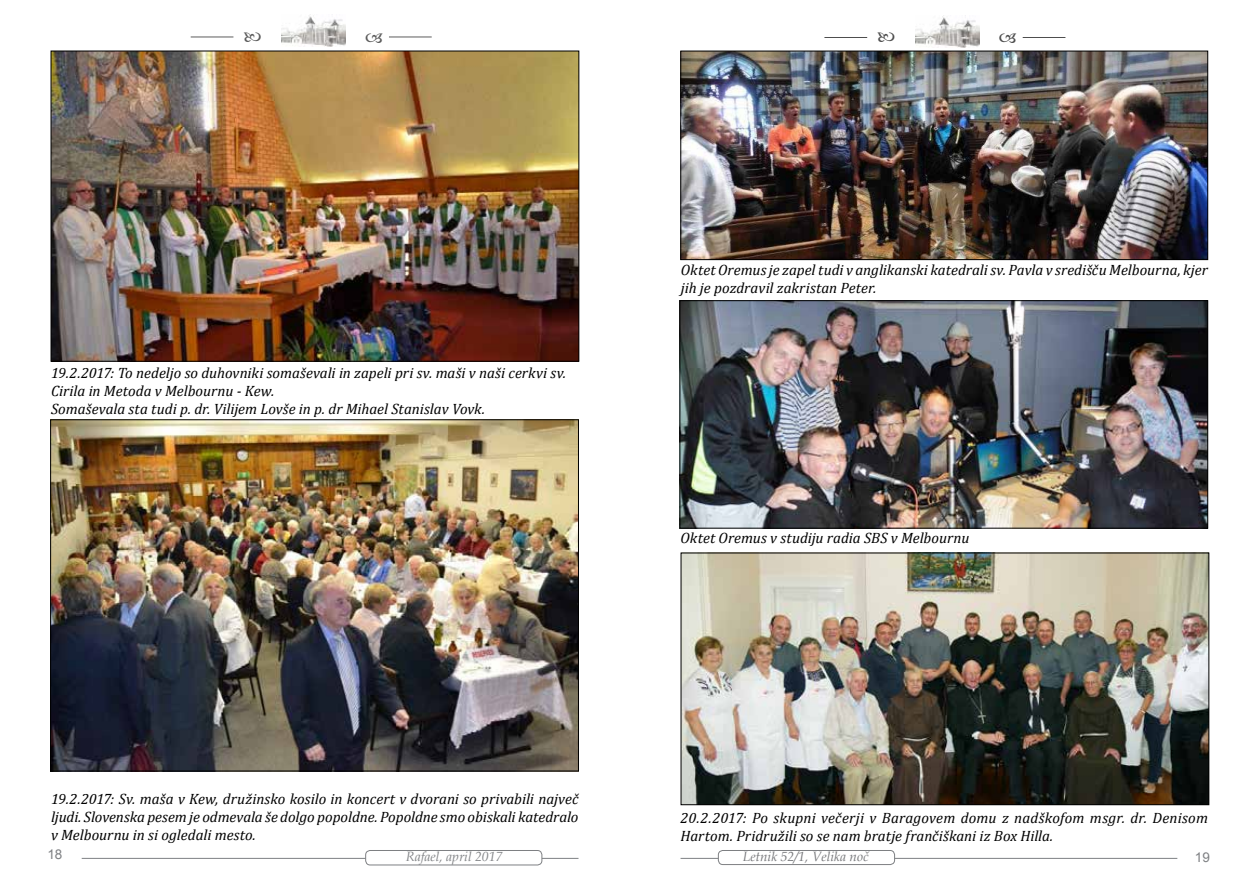
<style>
.page{position:relative;width:1259px;height:893px;background:#fff}
.page>*{position:absolute;margin:0;border:0;box-sizing:border-box;transform-origin:0 0}
.t1{font:italic 15px/18px "Cambria";color:#000}
.t2{font:italic 13.5px "Book Antiqua";color:#77787b}
.t3{font:italic 13.5px "Book Antiqua";color:#828487}
.t4{font:13.5px "Arial";color:#7e8083}
</style>
<div class="page">
<hr style="left:680px;top:858px;width:497px;height:1px;background:#7e8083">
<div style="left:718px;top:850px;width:176px;height:14px;background:#fff;border-radius:4px"></div>
<div style="left:718px;top:850px;width:177px;height:15px;border:1px solid #7e8083;border-radius:4px"></div>
<hr style="left:82px;top:858px;width:496px;height:1px;background:#7e8083">
<div style="left:366px;top:850px;width:176px;height:15px;background:#fff;border-radius:4px"></div>
<div style="left:365px;top:850px;width:177px;height:15px;border:1px solid #7e8083;border-radius:4px"></div>
<img style="left:282px;top:15px;width:64px;height:32px">
<hr style="left:389px;top:37px;width:43px;height:1px;background:#000">
<hr style="left:191px;top:37px;width:42px;height:1px;background:#000">
<img style="left:915px;top:15px;width:64px;height:32px">
<hr style="left:1022px;top:37px;width:43px;height:1px;background:#000">
<hr style="left:824px;top:37px;width:43px;height:1px;background:#000">
<img style="left:53px;top:53px;width:524px;height:306px">
<div style="left:51px;top:51px;width:528px;height:310px;border:1px solid #000"></div>
<img style="left:52px;top:422px;width:524px;height:347px">
<img style="left:683px;top:555px;width:524px;height:248px">
<div style="left:681px;top:553px;width:528px;height:252px;border:1px solid #000"></div>
<img style="left:682px;top:53px;width:524px;height:205px">
<div style="left:680px;top:51px;width:528px;height:209px;border:1px solid #000"></div>
<img style="left:681px;top:302px;width:525px;height:224px">
<div style="left:679px;top:300px;width:529px;height:228px;border:1px solid #000"></div>
<p class="t1" style="left:51px;top:363px;width:517px">19.2.2017: To nedeljo so duhovniki somaševali in zapeli pri sv. maši v naši cerkvi sv.<br>Cirila in Metoda v Melbournu - Kew.<br>Somaševala sta tudi p. dr. Vilijem Lovše in p. dr Mihael Stanislav Vovk.</p>
<p class="t1" style="left:51px;top:789px;width:529px;text-align:justify">19.2.2017: Sv. maša v Kew, družinsko kosilo in koncert v dvorani so privabili največ ljudi. Slovenska pesem je odmevala še dolgo popoldne. Popoldne smo obiskali katedralo v Melbournu in si ogledali mesto.</p>
<p class="t1" style="left:681px;top:261px;width:528px">Oktet Oremus je zapel tudi v anglikanski katedrali sv. Pavla v središču Melbourna, kjer jih je pozdravil zakristan Peter.</p>
<p class="t1" style="left:680px;top:528px;width:290px">Oktet Oremus v studiju radia SBS v Melbournu</p>
<p class="t1" style="left:680px;top:808px;width:529px">20.2.2017: Po skupni večerji v Baragovem domu z nadškofom msgr. dr. Denisom<br>Hartom. Pridružili so se nam bratje frančiškani iz Box Hilla.</p>
<p class="t4" style="left:47px;top:845px;width:17px">18</p>
<p class="t3" style="left:406px;top:847px;width:98px">Rafael, april 2017</p>
<p class="t2" style="left:743px;top:847px;width:127px">Letnik 52/1, Velika noč</p>
<p class="t4" style="left:1195px;top:848px;width:17px">19</p>
</div>
